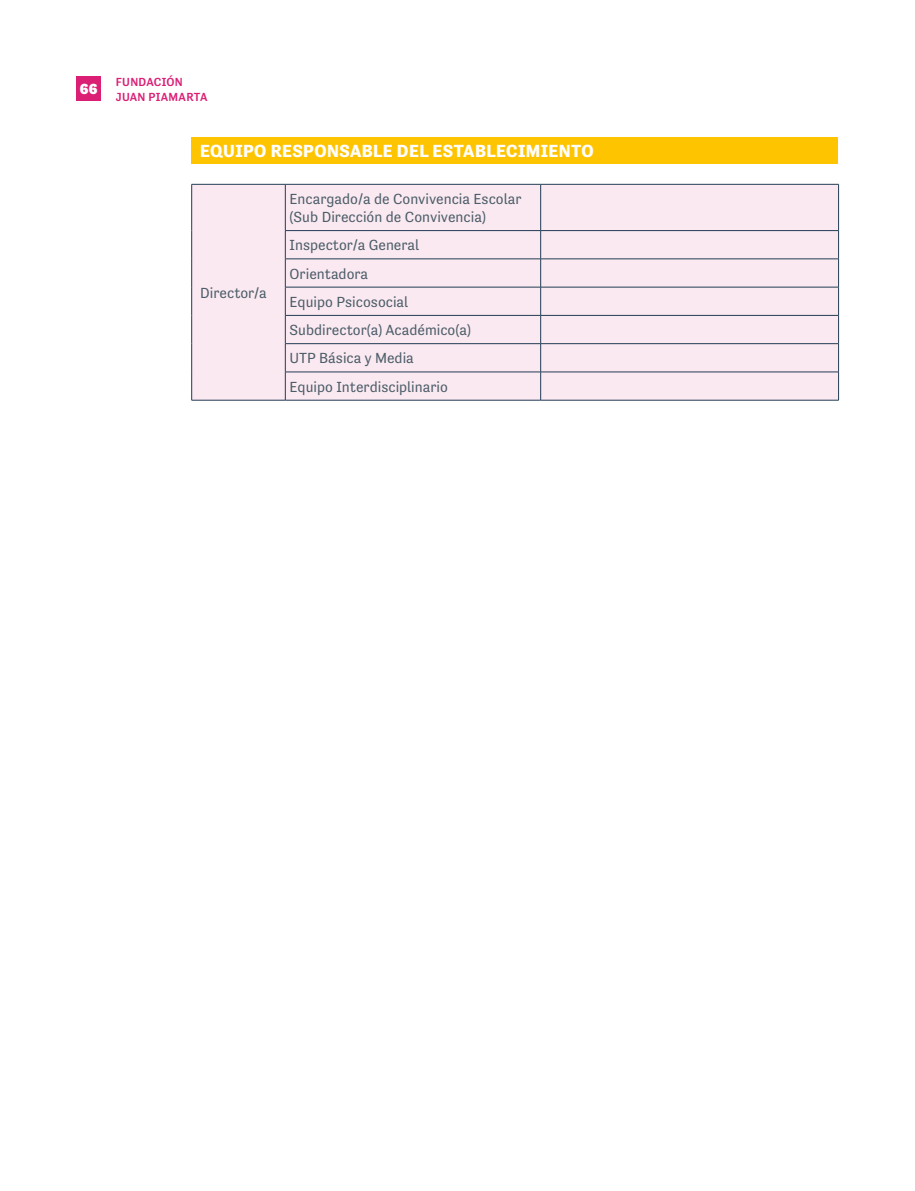
<style>
.page{position:relative;width:915px;height:1191px;background:#fff}
.page>*{position:absolute;margin:0;border:0;box-sizing:border-box;transform-origin:0 0}
.t1{font:700 18px "Tenso";letter-spacing:.025em;color:#fff}
.t2{font:15px/28.2px "Tenso";color:#4c5e69}
.t3{font:900 15px "Tenso";color:#fff}
.t4{font:500 12px/15px "Tenso";letter-spacing:.025em;color:#da1f75}
</style>
<div class="page">
<div style="left:191px;top:137px;width:647px;height:27px;background:#ffc400"></div>
<div style="left:192px;top:185px;width:646px;height:215px;background:#fbe9f1"></div>
<hr style="left:191px;top:184px;width:94px;height:1px;background:#213d54">
<hr style="left:191px;top:184px;width:1px;height:47px;background:#213d54">
<svg style="left:191px;top:231px;width:1px;height:169px"></svg>
<hr style="left:191px;top:400px;width:94px;height:1px;background:#213d54">
<hr style="left:285px;top:184px;width:255px;height:1px;background:#213d54">
<hr style="left:285px;top:184px;width:1px;height:46px;background:#213d54">
<hr style="left:540px;top:184px;width:298px;height:1px;background:#213d54">
<hr style="left:540px;top:184px;width:1px;height:46px;background:#213d54">
<hr style="left:838px;top:184px;width:1px;height:46px;background:#213d54">
<hr style="left:285px;top:230px;width:255px;height:1px;background:#213d54">
<hr style="left:540px;top:230px;width:298px;height:1px;background:#213d54">
<hr style="left:285px;top:259px;width:255px;height:1px;background:#213d54">
<hr style="left:540px;top:259px;width:298px;height:1px;background:#213d54">
<hr style="left:285px;top:287px;width:255px;height:1px;background:#213d54">
<hr style="left:540px;top:287px;width:298px;height:1px;background:#213d54">
<hr style="left:285px;top:315px;width:255px;height:1px;background:#213d54">
<hr style="left:540px;top:315px;width:298px;height:1px;background:#213d54">
<hr style="left:285px;top:343px;width:255px;height:1px;background:#213d54">
<hr style="left:540px;top:343px;width:298px;height:1px;background:#213d54">
<hr style="left:285px;top:372px;width:255px;height:1px;background:#213d54">
<svg style="left:285px;top:231px;width:1px;height:169px"></svg>
<hr style="left:540px;top:372px;width:298px;height:1px;background:#213d54">
<svg style="left:540px;top:231px;width:1px;height:169px"></svg>
<svg style="left:838px;top:231px;width:1px;height:169px"></svg>
<hr style="left:285px;top:400px;width:255px;height:1px;background:#213d54">
<hr style="left:540px;top:400px;width:298px;height:1px;background:#213d54">
<div style="left:77px;top:77px;width:24px;height:24px;background:#da1f75"></div>
<p class="t3" style="left:80px;top:81px;width:19px">66</p>
<p class="t4" style="left:116px;top:74px;width:93px">FUNDACIÓN<br>JUAN PIAMARTA</p>
<p class="t1" style="left:200px;top:141px;width:395px">EQUIPO RESPONSABLE DEL ESTABLECIMIENTO</p>
<p class="t2" style="left:200px;top:278px;width:68px">Director/a</p>
<p class="t2" style="left:289px;top:190px;width:233px;line-height:18px">Encargado/a de Convivencia Escolar (Sub Dirección de Convivencia)</p>
<p class="t2" style="left:289px;top:231px;width:183px">Inspector/a General<br>Orientadora<br>Equipo Psicosocial<br>Subdirector(a) Académico(a)<br>UTP Básica y Media<br>Equipo Interdisciplinario</p>
</div>
